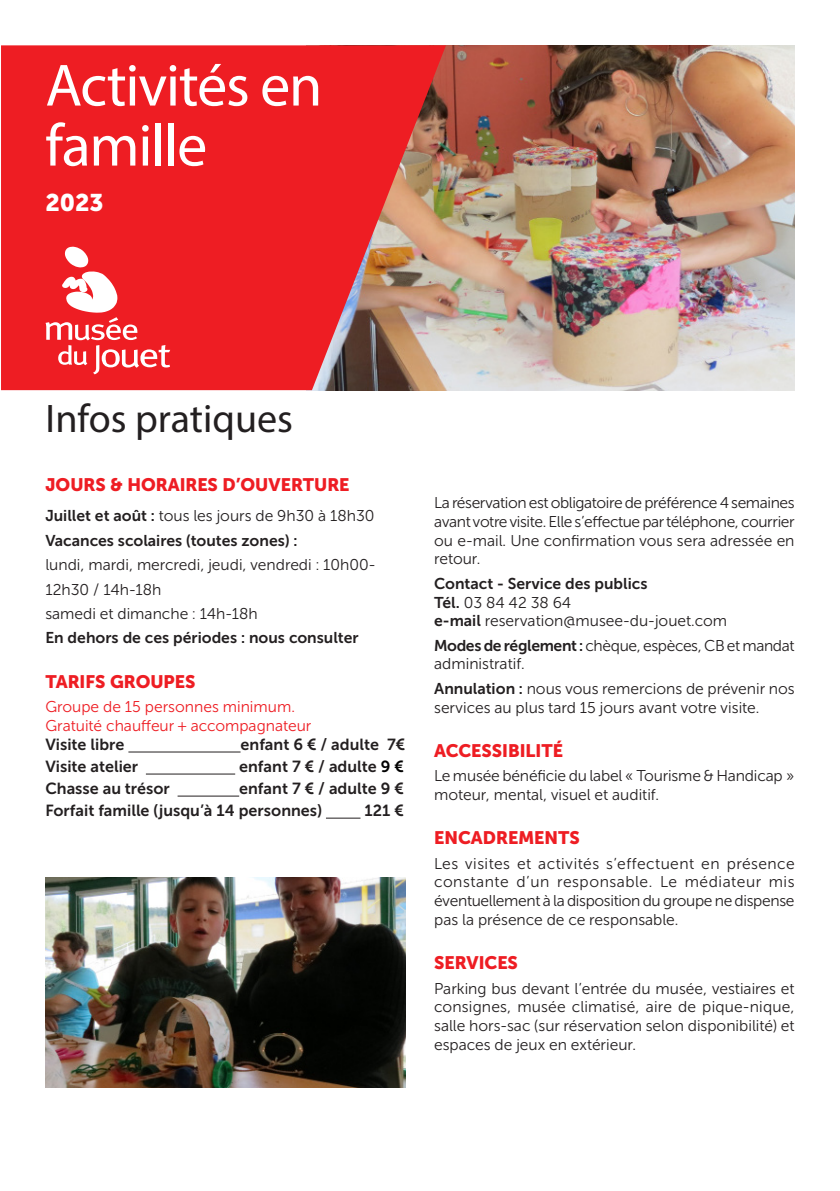
<style>
.page{position:relative;width:840px;height:1191px;background:#fff}
.page>*{position:absolute;margin:0;border:0;box-sizing:border-box;transform-origin:0 0}
.t1{font:60px/60px "Myriad Pro";letter-spacing:-.02em;color:#fff}
.Sous-titre{font:40px "Myriad Pro";color:#231f20}
.t2{font:24px "Museo Sans Cyrl 900";color:#fff}
.Titre_des_activités{font:18px "Museo Sans Cyrl 900";color:#ee1d23}
.Texte_courant{font:16px "Museo Sans Cyrl 700";color:#231f20}
.Texte_courant-2{font:15.6px/18.8px "Museo Sans Cyrl 300";color:#231f20;text-align:justify}
.Texte_courant-3{font:15.6px "Museo Sans Cyrl 700";color:#231f20}
.Texte_courant-4{font:15.6px "Museo Sans Cyrl 300";color:#ee1d23}
.Texte_courant-5{font:15.6px/18.8px "Museo Sans Cyrl 300";letter-spacing:-.02em;color:#231f20}
.Texte_courant-6{font:15.6px "Museo Sans Cyrl 300";letter-spacing:-.025em;color:#231f20}
.s1{font-family:"Museo Sans Cyrl 700"}
.s2{color:#000}
</style>
<div class="page">
<hr style="left:128px;top:751px;width:112px;height:1px;background:#231f20">
<hr style="left:146px;top:773px;width:89px;height:1px;background:#231f20">
<hr style="left:177px;top:795px;width:62px;height:1px;background:#231f20">
<hr style="left:326px;top:817px;width:34px;height:1px;background:#231f20">
<img style="left:445px;top:45px;width:349px;height:345px">
<svg style="left:1px;top:45px;width:444px;height:345px;background:#e22e30"></svg>
<svg style="left:45px;top:246px;width:125px;height:128px"></svg>
<img style="left:45px;top:877px;width:360px;height:210px">
<p class="t1" style="left:45px;top:54px;width:278px">Activités en famille</p>
<p class="t2" style="left:45px;top:188px;width:59px">2023</p>
<p class="Sous-titre" style="left:45px;top:394px;width:249px">Infos pratiques</p>
<p class="Titre_des_activités" style="left:45px;top:475px;width:305px">JOURS &amp; HORAIRES D’OUVERTURE</p>
<p class="Texte_courant-2" style="left:45px;top:507px;width:330px"><span class="s1">Juillet et août :</span> tous les jours de 9h30 à 18h30</p>
<p class="Texte_courant-3" style="left:45px;top:532px;width:253px">Vacances scolaires (toutes zones) :</p>
<p class="Texte_courant-2" style="left:45px;top:555px;width:331px">lundi, mardi, mercredi, jeudi, vendredi : 10h00-</p>
<p class="Texte_courant-2" style="left:45px;top:580px;width:117px">12h30 / 14h-18h</p>
<p class="Texte_courant-2" style="left:45px;top:604px;width:214px">samedi et dimanche : 14h-18h</p>
<p class="Texte_courant-3" style="left:45px;top:629px;width:314px">En dehors de ces périodes : nous consulter</p>
<p class="Titre_des_activités" style="left:45px;top:671px;width:152px">TARIFS GROUPES</p>
<p class="Texte_courant-4" style="left:45px;top:698px;width:251px">Groupe de 15 personnes minimum.</p>
<p class="Texte_courant-4" style="left:45px;top:717px;width:267px">Gratuité chauffeur + accompagnateur</p>
<p class="Texte_courant" style="left:45px;top:735px;width:80px">Visite libre</p>
<p class="Texte_courant" style="left:240px;top:735px;width:166px">enfant 6 € / adulte 7€</p>
<p class="Texte_courant" style="left:45px;top:757px;width:94px">Visite atelier</p>
<p class="Texte_courant" style="left:239px;top:757px;width:166px">enfant 7 € / adulte <span class="s2">9 €</span></p>
<p class="Texte_courant" style="left:45px;top:779px;width:126px">Chasse au trésor</p>
<p class="Texte_courant" style="left:239px;top:779px;width:166px">enfant 7 € / adulte 9 €</p>
<p class="Texte_courant" style="left:45px;top:801px;width:278px">Forfait famille (jusqu’à 14 personnes)</p>
<p class="Texte_courant" style="left:364px;top:801px;width:41px">121 €</p>
<p class="Texte_courant-6" style="left:434px;top:494px;width:362px">La réservation est obligatoire de préférence 4 semaines</p>
<p class="Texte_courant-2" style="left:434px;top:512px;width:362px">avant votre visite. Elle s’effectue par téléphone, courrier ou e-mail. Une confirmation vous sera adressée en retour.</p>
<p class="Texte_courant-3" style="left:434px;top:575px;width:215px">Contact - Service des publics</p>
<p class="Texte_courant-2" style="left:434px;top:593px;width:138px"><span class="s1">Tél.</span> 03 84 42 38 64</p>
<p class="Texte_courant-2" style="left:434px;top:611px;width:294px"><span class="s1">e-mail</span> reservation@musee-du-jouet.com</p>
<p class="Texte_courant-5" style="left:434px;top:636px;width:362px"><span class="s1">Modes de réglement :</span> chèque, espèces, CB et mandat administratif.</p>
<p class="Texte_courant-2" style="left:434px;top:679px;width:362px"><span class="s1">Annulation :</span> nous vous remercions de prévenir nos services au plus tard 15 jours avant votre visite.</p>
<p class="Titre_des_activités" style="left:434px;top:740px;width:130px">ACCESSIBILITÉ</p>
<p class="Texte_courant-2" style="left:434px;top:766px;width:361px">Le musée bénéficie du label « Tourisme &amp; Handicap » moteur, mental, visuel et auditif.</p>
<p class="Titre_des_activités" style="left:434px;top:827px;width:147px">ENCADREMENTS</p>
<p class="Texte_courant-2" style="left:434px;top:854px;width:362px">Les visites et activités s’effectuent en présence constante d’un responsable. Le médiateur mis éventuellement à la disposition du groupe ne dispense pas la présence de ce responsable.</p>
<p class="Titre_des_activités" style="left:434px;top:952px;width:85px">SERVICES</p>
<p class="Texte_courant-2" style="left:434px;top:979px;width:362px">Parking bus devant l’entrée du musée, vestiaires et consignes, musée climatisé, aire de pique-nique, salle hors-sac (sur réservation selon disponibilité) et espaces de jeux en extérieur.</p>
</div>
